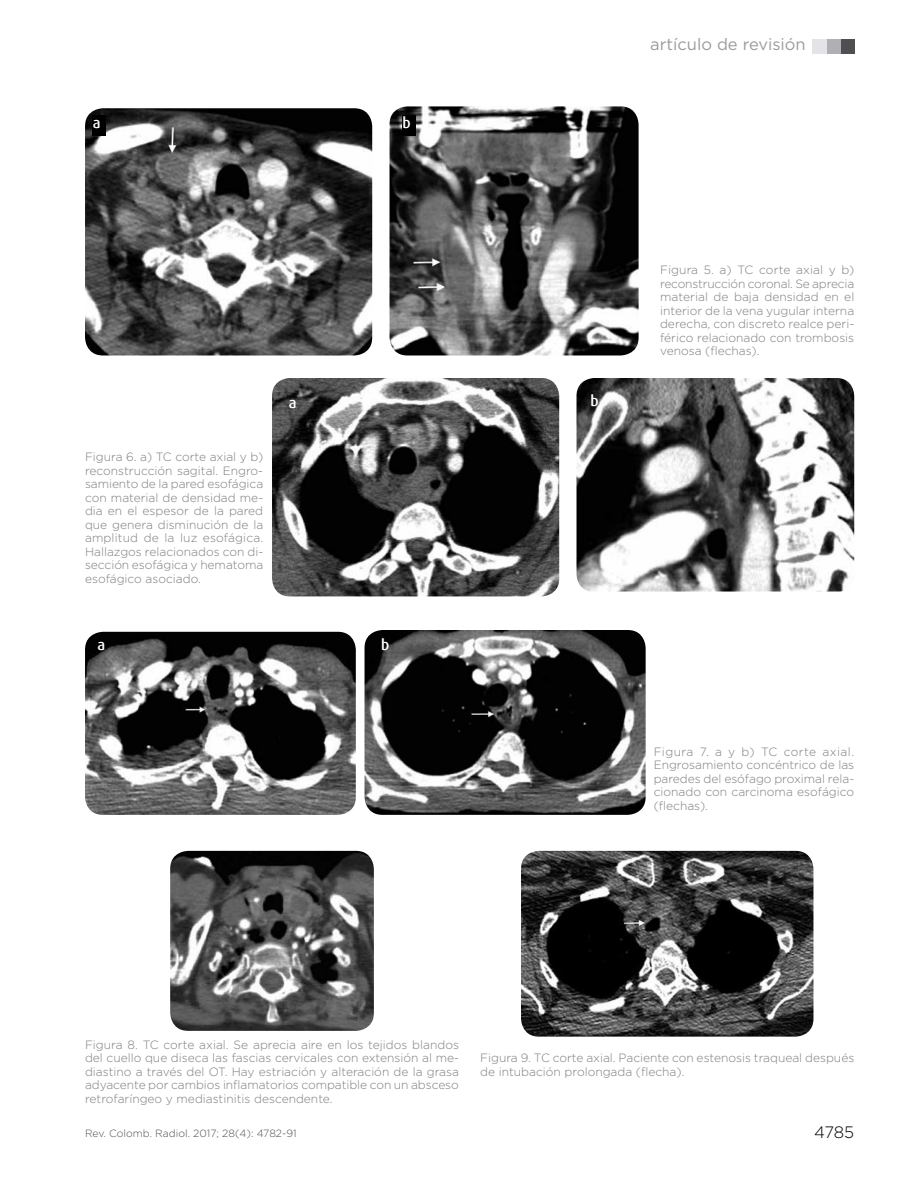
<style>
.page{position:relative;width:918px;height:1188px;background:#fff}
.page>*{position:absolute;margin:0;border:0;box-sizing:border-box;transform-origin:0 0}
.t1{font:16.5px "Gotham";color:#9c9ba0}
.t2{font:300 16.5px "Gotham";color:#000}
.t3{font:500 15px "Dax";color:#fff}
.t4{font:300 12px/13.5px "Gotham";color:#7e7c81;text-align:justify}
.t5{font:300 10.5px "Gotham";color:#4f4e50}
</style>
<div class="page">
<div style="left:840px;top:40px;width:14px;height:14px;background:#4f4e50"></div>
<div style="left:826px;top:40px;width:14px;height:14px;background:#b0afb5"></div>
<div style="left:812px;top:40px;width:14px;height:14px;background:#e3e4e8"></div>
<img style="left:85px;top:108px;width:287px;height:247px">
<img style="left:390px;top:106px;width:249px;height:249px">
<img style="left:272px;top:378px;width:287px;height:218px">
<img style="left:577px;top:378px;width:277px;height:214px">
<img style="left:85px;top:632px;width:271px;height:183px">
<img style="left:365px;top:630px;width:281px;height:185px">
<img style="left:170px;top:851px;width:204px;height:180px">
<img style="left:521px;top:851px;width:292px;height:186px">
<div style="left:93px;top:116px;width:13px;height:20px;background:#000"></div>
<div style="left:402px;top:116px;width:14px;height:20px;background:#000"></div>
<p class="t3" style="left:93px;top:114px;width:9px">a</p>
<p class="t3" style="left:402px;top:114px;width:10px">b</p>
<h1 class="t1" style="left:650px;top:34px;width:157px">artículo de revisión</h1>
<p class="t4" style="left:85px;top:450px;width:180px">Figura 6. a) TC corte axial y b) reconstrucción sagital. Engro&shy;samiento de la pared esofágica con material de densidad me&shy;dia en el espesor de la pared que genera disminución de la amplitud de la luz esofágica.<br>Hallazgos relacionados con di&shy;sección esofágica y hematoma esofágico asociado.</p>
<p class="t3" style="left:289px;top:394px;width:9px">a</p>
<p class="t3" style="left:591px;top:392px;width:10px">b</p>
<p class="t3" style="left:97px;top:636px;width:9px">a</p>
<p class="t3" style="left:381px;top:636px;width:10px">b</p>
<p class="t4" style="left:660px;top:263px;width:196px">Figura 5. a) TC corte axial y b) reconstrucción coronal. Se aprecia material de baja densidad en el interior de la vena yugular interna derecha, con discreto realce peri&shy;férico relacionado con trombosis venosa (flechas).</p>
<p class="t4" style="left:654px;top:745px;width:202px">Figura 7. a y b) TC corte axial.<br>Engrosamiento concéntrico de las paredes del esófago proximal rela&shy;cionado con carcinoma esofágico (flechas).</p>
<p class="t4" style="left:85px;top:1038px;width:375px">Figura 8. TC corte axial. Se aprecia aire en los tejidos blandos del cuello que diseca las fascias cervicales con extensión al me&shy;diastino a través del OT. Hay estriación y alteración de la grasa adyacente por cambios inflamatorios compatible con un absceso retrofaríngeo y mediastinitis descendente.</p>
<p class="t5" style="left:85px;top:1127px;width:213px">Rev. Colomb. Radiol. 2017; 28(4): 4782-91</p>
<p class="t4" style="left:480px;top:1051px;width:376px">Figura 9. TC corte axial. Paciente con estenosis traqueal después de intubación prolongada (flecha).</p>
<h1 class="t2" style="left:814px;top:1122px;width:42px">4785</h1>
</div>
